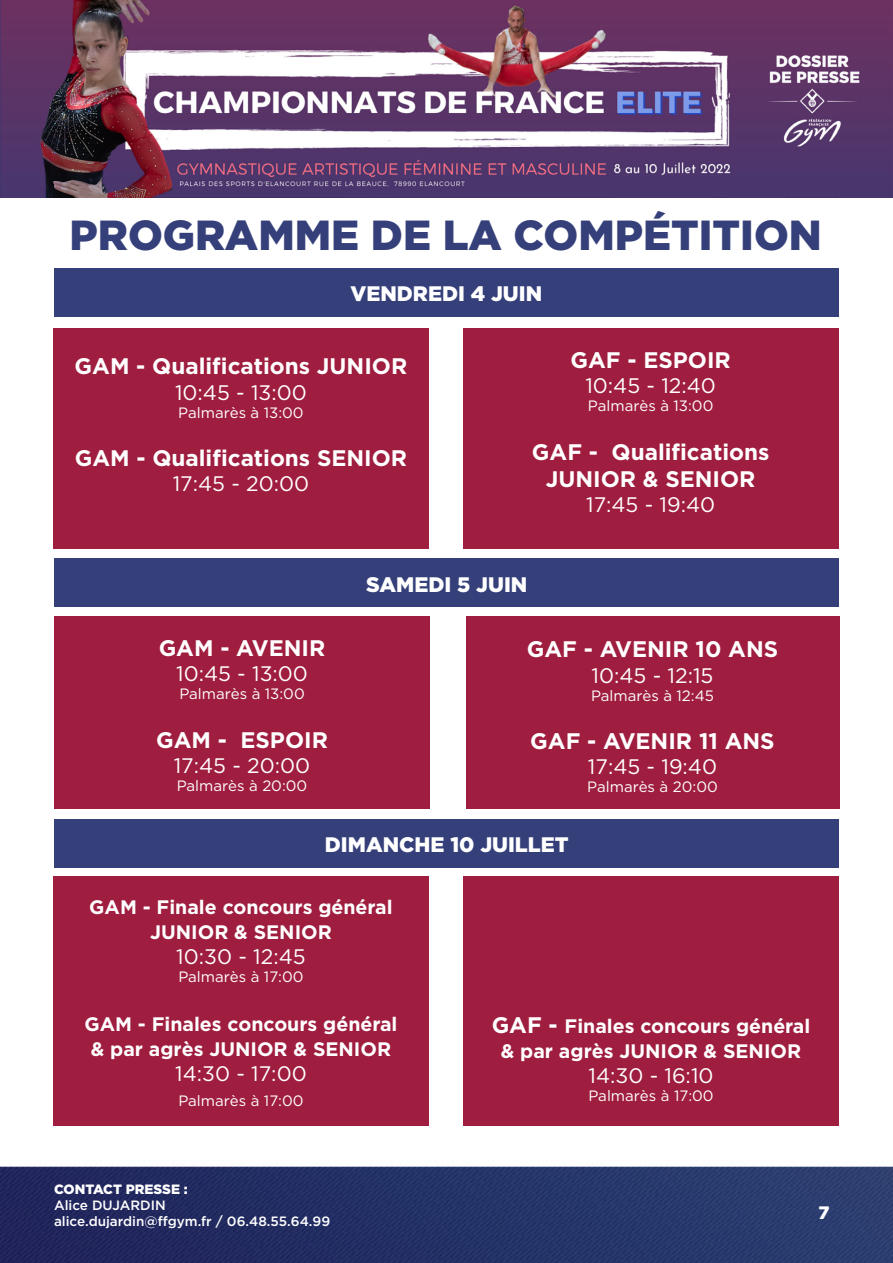
<style>
.page{position:relative;width:893px;height:1263px;background:#fff}
.page>*{position:absolute;margin:0;border:0;box-sizing:border-box;transform-origin:0 0}
.t1{font:900 42px "Gotham HTF";color:#35407a}
.t2{font:700 22.5px "Gotham HTF";color:#fff}
.t3{font:21px "Gotham HTF";color:#fff}
.t4{font:900 21px "Gotham HTF";color:#fff}
.t5{font:700 19.5px/25.2px "Gotham HTF";color:#fff;text-align:center}
.t6{font:900 18px "Gotham HTF";color:#fff}
.t7{font:15px "Gotham HTF";color:#fff}
.t8{font:500 13.5px/16.2px "Gotham HTF";color:#fff}
.t9{font:900 13.5px "Gotham HTF";color:#fff}
.s1{font-size:22.5px}
</style>
<div class="page">
<img style="left:0;top:1166px;width:893px;height:97px">
<img style="left:0;top:0;width:893px;height:197px">
<div style="left:54px;top:268px;width:785px;height:49px;background:#35407a"></div>
<div style="left:54px;top:558px;width:785px;height:49px;background:#35407a"></div>
<div style="left:54px;top:819px;width:785px;height:48px;background:#35407a"></div>
<div style="left:54px;top:616px;width:376px;height:193px;background:#9f1d3e"></div>
<div style="left:466px;top:616px;width:373px;height:193px;background:#9f1d3e"></div>
<div style="left:53px;top:876px;width:376px;height:249px;background:#9f1d3e"></div>
<div style="left:463px;top:876px;width:376px;height:249px;background:#9f1d3e"></div>
<div style="left:53px;top:328px;width:376px;height:221px;background:#9f1d3e"></div>
<div style="left:463px;top:328px;width:375px;height:221px;background:#9f1d3e"></div>
<h1 class="t1" style="left:70px;top:211px;width:754px">PROGRAMME DE LA COMPÉTITION</h1>
<p class="t4" style="left:350px;top:282px;width:193px">VENDREDI 4 JUIN</p>
<p class="t2" style="left:75px;top:353px;width:334px">GAM - Qualifications JUNIOR</p>
<p class="t3" style="left:175px;top:381px;width:133px">10:45 - 13:00</p>
<p class="t7" style="left:178px;top:404px;width:127px">Palmarès à 13:00</p>
<p class="t2" style="left:75px;top:445px;width:334px">GAM - Qualifications SENIOR</p>
<p class="t3" style="left:173px;top:472px;width:138px">17:45 - 20:00</p>
<p class="t2" style="left:570px;top:347px;width:162px">GAF - ESPOIR</p>
<p class="t3" style="left:585px;top:374px;width:132px">10:45 - 12:40</p>
<p class="t7" style="left:588px;top:398px;width:127px">Palmarès à 13:00</p>
<p class="t2" style="left:532px;top:439px;width:239px">GAF - Qualifications</p>
<p class="t2" style="left:546px;top:466px;width:211px">JUNIOR &amp; SENIOR</p>
<p class="t3" style="left:586px;top:493px;width:131px">17:45 - 19:40</p>
<p class="t2" style="left:159px;top:635px;width:168px">GAM - AVENIR</p>
<p class="t3" style="left:176px;top:662px;width:133px">10:45 - 13:00</p>
<p class="t7" style="left:179px;top:686px;width:127px">Palmarès à 13:00</p>
<p class="t2" style="left:156px;top:727px;width:173px">GAM - ESPOIR</p>
<p class="t3" style="left:174px;top:754px;width:138px">17:45 - 20:00</p>
<p class="t7" style="left:177px;top:777px;width:132px">Palmarès à 20:00</p>
<p class="t4" style="left:366px;top:572px;width:163px">SAMEDI 5 JUIN</p>
<p class="t2" style="left:527px;top:636px;width:253px">GAF - AVENIR 10 ANS</p>
<p class="t3" style="left:592px;top:663px;width:123px">10:45 - 12:15</p>
<p class="t7" style="left:591px;top:687px;width:124px">Palmarès à 12:45</p>
<p class="t2" style="left:530px;top:728px;width:246px">GAF - AVENIR 11 ANS</p>
<p class="t3" style="left:588px;top:755px;width:131px">17:45 - 19:40</p>
<p class="t7" style="left:587px;top:779px;width:132px">Palmarès à 20:00</p>
<p class="t4" style="left:325px;top:832px;width:245px">DIMANCHE 10 JUILLET</p>
<p class="t5" style="left:89px;top:893px;width:305px">GAM - Finale concours général<br>JUNIOR &amp; SENIOR</p>
<p class="t3" style="left:176px;top:945px;width:131px">10:30 - 12:45</p>
<p class="t7" style="left:178px;top:968px;width:127px">Palmarès à 17:00</p>
<p class="t5" style="left:84px;top:1010px;width:315px">GAM - Finales concours général</p>
<p class="t5" style="left:91px;top:1036px;width:302px">&amp; par agrès JUNIOR &amp; SENIOR</p>
<p class="t3" style="left:175px;top:1062px;width:133px">14:30 - 17:00</p>
<p class="t7" style="left:178px;top:1092px;width:127px">Palmarès à 17:00</p>
<p class="t5" style="left:492px;top:1013px;width:320px"><span class="s1">GAF -</span> Finales concours général</p>
<p class="t5" style="left:501px;top:1038px;width:302px">&amp; par agrès JUNIOR &amp; SENIOR</p>
<p class="t3" style="left:588px;top:1064px;width:127px">14:30 - 16:10</p>
<p class="t7" style="left:588px;top:1088px;width:127px">Palmarès à 17:00</p>
<p class="t9" style="left:54px;top:1181px;width:135px">CONTACT PRESSE :</p>
<p class="t8" style="left:54px;top:1196px;width:278px">Alice DUJARDIN<br>alice.dujardin@ffgym.fr / 06.48.55.64.99</p>
<p class="t6" style="left:819px;top:1202px;width:13px">7</p>
</div>
